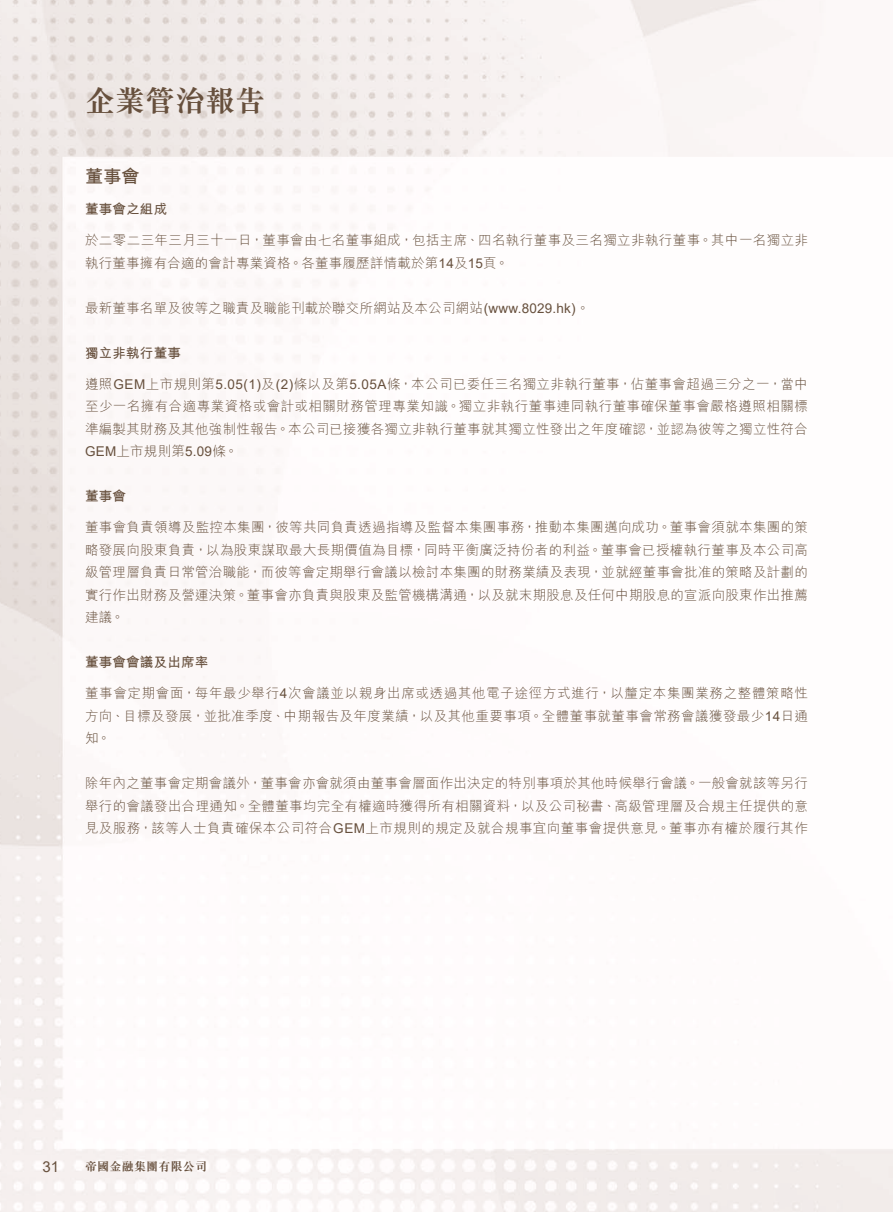
<style>
.page{position:relative;width:893px;height:1212px;background:#fff}
.page>*{position:absolute;margin:0;border:0;box-sizing:border-box;transform-origin:0 0}
.t1{font:700 30px "M Sung HK";color:#67503d}
.t2{font:700 18px "M Hei HK";color:#67503d}
.t3{font:15px "Arial";color:#67503d}
.t4{font:300 13.5px/22.5px "M Hei HK";letter-spacing:.02em;color:#67503d;text-align:justify}
.t5{font:700 13.5px "M Hei HK";letter-spacing:.015em;color:#67503d}
.t6{font:13.5px "Arial";color:#67503d}
.t7{font:700 12px "M Sung HK";letter-spacing:.02em;color:#67503d}
.s1{font-family:"Arial";font-weight:400}
.s2{font-family:"M Hei HK";font-weight:300}
</style>
<div class="page">
<img style="left:0;top:0;width:893px;height:1212px">
<h1 class="t1" style="left:85px;top:80px;width:181px">企業管治報告</h1>
<h2 class="t2" style="left:85px;top:163px;width:56px">董事會</h2>
<p class="t5" style="left:85px;top:199px;width:84px">董事會之組成</p>
<p class="t4" style="left:85px;top:228px;width:725px">於二零二三年三月三十一日，董事會由七名董事組成，包括主席、四名執行董事及三名獨立非執行董事。其中一名獨立非執行董事擁有合適的會計專業資格。各董事履歷詳情載於第<span class="s1">14</span>及<span class="s1">15</span>頁。</p>
<p class="t4" style="left:85px;top:296px;width:506px">最新董事名單及彼等之職責及職能刊載於聯交所網站及本公司網站<span class="s1">(www.8029.hk)</span>。</p>
<p class="t5" style="left:85px;top:343px;width:97px">獨立非執行董事</p>
<p class="t4" style="left:85px;top:372px;width:724px">遵照<span class="s1">GEM</span>上市規則第<span class="s1">5.05(1)</span>及<span class="s1">(2)</span>條以及第<span class="s1">5.05A</span>條，本公司已委任三名獨立非執行董事，佔董事會超過三分之一，當中至少一名擁有合適專業資格或會計或相關財務管理專業知識。獨立非執行董事連同執行董事確保董事會嚴格遵照相關標準編製其財務及其他強制性報告。本公司已接獲各獨立非執行董事就其獨立性發出之年度確認，並認為彼等之獨立性符合</p>
<p class="t6" style="left:85px;top:442px;width:154px">GEM<span class="s2">上市規則第</span>5.09<span class="s2">條。</span></p>
<p class="t5" style="left:85px;top:486px;width:42px">董事會</p>
<p class="t4" style="left:85px;top:515px;width:724px">董事會負責領導及監控本集團，彼等共同負責透過指導及監督本集團事務，推動本集團邁向成功。董事會須就本集團的策略發展向股東負責，以為股東謀取最大長期價值為目標，同時平衡廣泛持份者的利益。董事會已授權執行董事及本公司高級管理層負責日常管治職能，而彼等會定期舉行會議以檢討本集團的財務業績及表現，並就經董事會批准的策略及計劃的實行作出財務及營運決策。董事會亦負責與股東及監管機構溝通，以及就末期股息及任何中期股息的宣派向股東作出推薦建議。</p>
<p class="t5" style="left:85px;top:652px;width:125px">董事會會議及出席率</p>
<p class="t4" style="left:85px;top:681px;width:724px">董事會定期會面，每年最少舉行<span class="s1">4</span>次會議並以親身出席或透過其他電子途徑方式進行，以釐定本集團業務之整體策略性方向、目標及發展，並批准季度、中期報告及年度業績，以及其他重要事項。全體董事就董事會常務會議獲發最少<span class="s1">14</span>日通知。</p>
<p class="t4" style="left:85px;top:771px;width:724px">除年內之董事會定期會議外，董事會亦會就須由董事會層面作出決定的特別事項於其他時候舉行會議。一般會就該等另行舉行的會議發出合理通知。全體董事均完全有權適時獲得所有相關資料，以及公司秘書、高級管理層及合規主任提供的意見及服務，該等人士負責確保本公司符合<span class="s1">GEM</span>上市規則的規定及就合規事宜向董事會提供意見。董事亦有權於履行其作</p>
<p class="t3" style="left:43px;top:1156px;width:18px">31</p>
<p class="t7" style="left:85px;top:1158px;width:124px">帝國金融集團有限公司</p>
</div>
